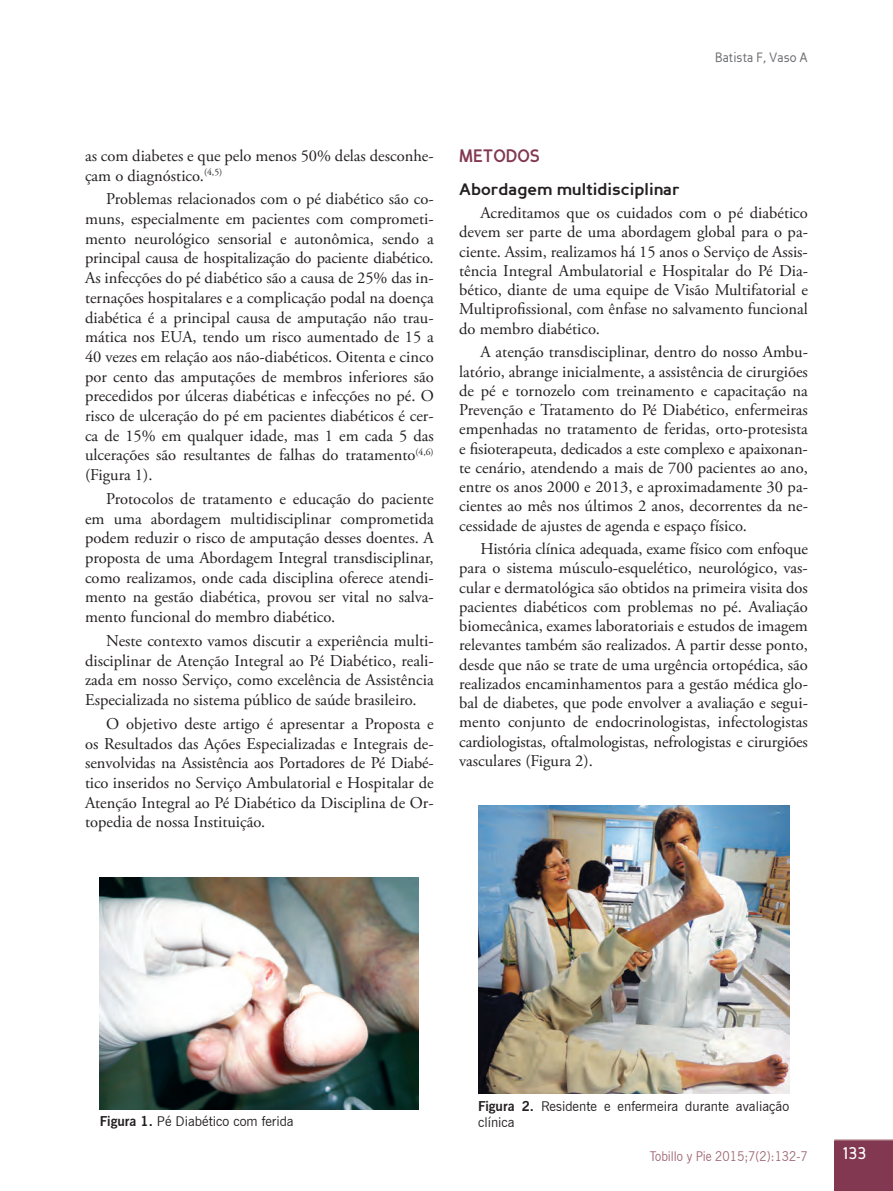
<style>
.page{position:relative;width:893px;height:1191px;background:#fff}
.page>*{position:absolute;margin:0;border:0;box-sizing:border-box;transform-origin:0 0}
.t1{font:21px "Perspective Sans";color:#fff;scale:.9 1}
.t2{font:700 18px "Perspective Sans";color:#823850;scale:.9 1}
.t3{font:16.5px/19.6px "Adobe Garamond Pro";color:#231f20;text-align:justify}
.t4{font:700 16.5px "Perspective Sans";color:#231f20}
.t5{font:13.5px/15.8px "News Gothic BT";color:#231f20}
.t6{font:13.5px "News Gothic BT";color:#9f6875;scale:.9 1}
.t7{font:13.5px "Perspective Sans";color:#6c6d70;scale:.9 1}
.s1{font-weight:700}
</style>
<div class="page">
<div style="left:834px;top:1141px;width:59px;height:50px;background:#823850"></div>
<hr style="left:834px;top:1139px;width:59px;height:2px;background:#9f6875">
<img style="left:100px;top:877px;width:319px;height:232px">
<img style="left:478px;top:805px;width:311px;height:288px">
<p class="t7" style="left:715px;top:49px;width:105px">Batista F, Vaso A</p>
<p class="t3" style="left:85px;top:146px;width:350px">as com diabetes e que pelo menos 50% delas desconhe&shy;çam o diagnóstico.<sup>(4,5)</sup></p>
<p class="t3" style="left:85px;top:190px;width:350px;text-indent:21px">Problemas relacionados com o pé diabético são co&shy;muns, especialmente em pacientes com comprometi&shy;mento neurológico sensorial e autonômica, sendo a principal causa de hospitalização do paciente diabético.<br>As infecções do pé diabético são a causa de 25% das in&shy;ternações hospitalares e a complicação podal na doença diabética é a principal causa de amputação não trau&shy;mática nos EUA, tendo um risco aumentado de 15 a 40 vezes em relação aos não-diabéticos. Oitenta e cinco por cento das amputações de membros inferiores são precedidos por úlceras diabéticas e infecções no pé. O risco de ulceração do pé em pacientes diabéticos é cer&shy;ca de 15% em qualquer idade, mas 1 em cada 5 das ulcerações são resultantes de falhas do tratamento<sup>(4,6) </sup>(Figura 1).</p>
<p class="t3" style="left:85px;top:489px;width:350px;text-indent:21px">Protocolos de tratamento e educação do paciente em uma abordagem multidisciplinar comprometida podem reduzir o risco de amputação desses doentes. A proposta de uma Abordagem Integral transdisciplinar, como realizamos, onde cada disciplina oferece atendi&shy;mento na gestão diabética, provou ser vital no salva&shy;mento funcional do membro diabético.</p>
<p class="t3" style="left:85px;top:631px;width:350px;text-indent:21px">Neste contexto vamos discutir a experiência multi&shy;disciplinar de Atenção Integral ao Pé Diabético, reali&shy;zada em nosso Serviço, como excelência de Assistência Especializada no sistema público de saúde brasileiro.</p>
<p class="t3" style="left:85px;top:714px;width:350px;text-indent:21px">O objetivo deste artigo é apresentar a Proposta e os Resultados das Ações Especializadas e Integrais de&shy;senvolvidas na Assistência aos Portadores de Pé Diabé&shy;tico inseridos no Serviço Ambulatorial e Hospitalar de Atenção Integral ao Pé Diabético da Disciplina de Or&shy;topedia de nossa Instituição.</p>
<p class="t2" style="left:459px;top:145px;width:91px">METODOS</p>
<p class="t4" style="left:459px;top:179px;width:222px">Abordagem multidisciplinar</p>
<p class="t3" style="left:459px;top:204px;width:350px;line-height:19.2px;text-indent:21px">Acreditamos que os cuidados com o pé diabético devem ser parte de uma abordagem global para o pa&shy;ciente. Assim, realizamos há 15 anos o Serviço de Assis&shy;tência Integral Ambulatorial e Hospitalar do Pé Dia&shy;bético, diante de uma equipe de Visão Multifatorial e Multiprofissional, com ênfase no salvamento funcional do membro diabético.</p>
<p class="t3" style="left:459px;top:343px;width:350px;line-height:19.2px;text-indent:21px">A atenção transdisciplinar, dentro do nosso Ambu&shy;latório, abrange inicialmente, a assistência de cirurgiões de pé e tornozelo com treinamento e capacitação na Prevenção e Tratamento do Pé Diabético, enfermeiras empenhadas no tratamento de feridas, orto-protesista e fisioterapeuta, dedicados a este complexo e apaixonan&shy;te cenário, atendendo a mais de 700 pacientes ao ano, entre os anos 2000 e 2013, e aproximadamente 30 pa&shy;cientes ao mês nos últimos 2 anos, decorrentes da ne&shy;cessidade de ajustes de agenda e espaço físico.</p>
<p class="t3" style="left:459px;top:540px;width:350px;text-indent:21px">História clínica adequada, exame físico com enfoque para o sistema músculo-esquelético, neurológico, vas&shy;cular e dermatológica são obtidos na primeira visita dos pacientes diabéticos com problemas no pé. Avaliação biomecânica, exames laboratoriais e estudos de imagem relevantes também são realizados. A partir desse ponto, desde que não se trate de uma urgência ortopédica, são realizados encaminhamentos para a gestão médica glo&shy;bal de diabetes, que pode envolver a avaliação e segui&shy;mento conjunto de endocrinologistas, infectologistas cardiologistas, oftalmologistas, nefrologistas e cirurgiões vasculares (Figura 2).</p>
<p class="t5" style="left:100px;top:1113px;width:195px"><span class="s1">Figura 1.</span> Pé Diabético com ferida</p>
<p class="t5" style="left:478px;top:1098px;width:313px"><span class="s1">Figura 2.</span> Residente e enfermeira durante avaliação clínica</p>
<p class="t6" style="left:650px;top:1147px;width:177px">Tobillo y Pie 2015;7(2):132-7</p>
<p class="t1" style="left:843px;top:1139px;width:28px">133</p>
</div>
